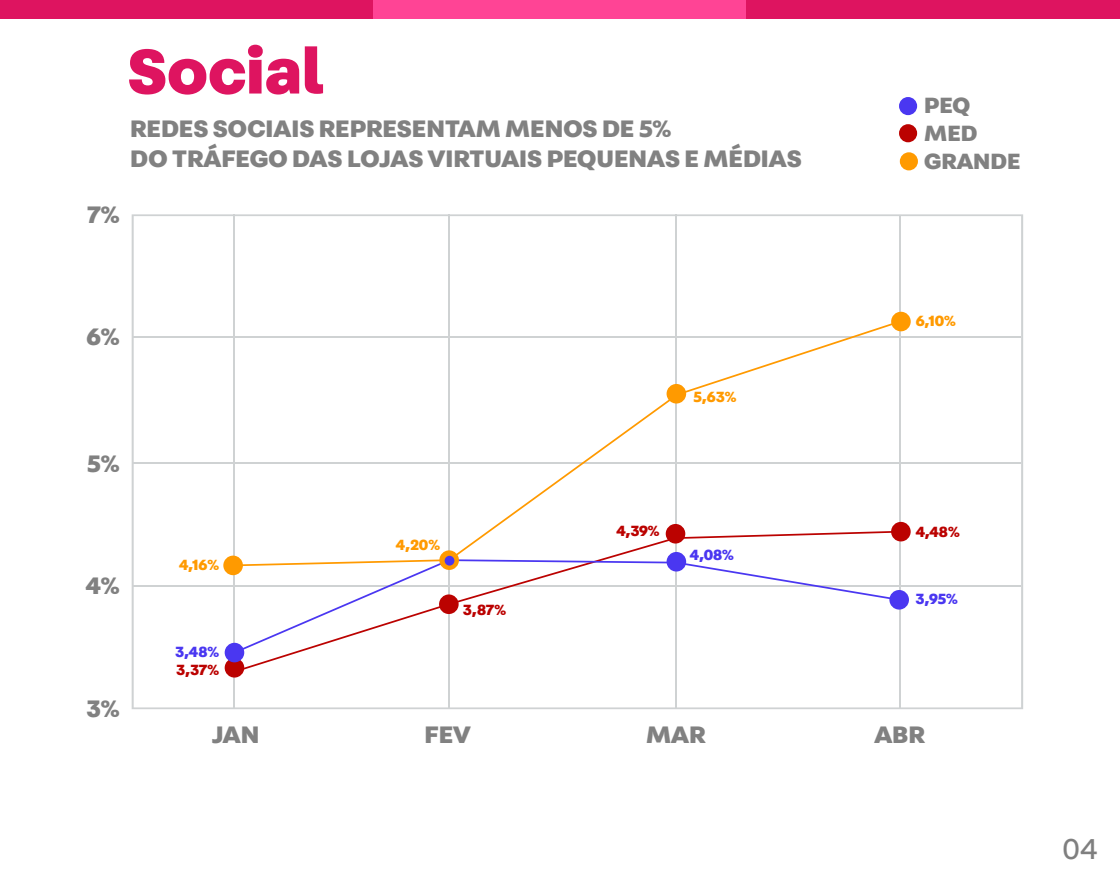
<style>
.page{position:relative;width:1120px;height:896px;background:#fff}
.page>*{position:absolute;margin:0;border:0;box-sizing:border-box;transform-origin:0 0}
.t1{font:900 67.38px "Fabriga";color:#de1460}
.t2{font:30.62px "Fabriga";color:#7f7f7f}
.t3{font:900 25.38px/30.5px "Fabriga";color:#818181}
.t4{font:900 23.54px/28.3px "Fabriga";color:#818181}
.t5{font:900 15.75px "Fabriga";color:#ff9a00}
.t6{font:900 15.75px "Fabriga";letter-spacing:-.01em;color:#bb0200}
.t7{font:900 15.75px "Fabriga";color:#4a37f1}
</style>
<div class="page">
<div style="left:0;top:1px;width:373px;height:18px;background:#de1460"></div>
<div style="left:373px;top:1px;width:373px;height:18px;background:#ff4495"></div>
<div style="left:746px;top:1px;width:374px;height:18px;background:#de1460"></div>
<svg style="left:132px;top:214px;width:891px;height:495px"></svg>
<div style="left:225px;top:658px;width:19px;height:20px;background:#bb0200;border-radius:50%"></div>
<div style="left:891px;top:522px;width:20px;height:19px;background:#bb0200;border-radius:50%"></div>
<div style="left:899px;top:124px;width:18px;height:18px;background:#bb0200;border-radius:50%"></div>
<svg style="left:231px;top:319px;width:671px;height:248px"></svg>
<svg style="left:232px;top:558px;width:669px;height:97px"></svg>
<div style="left:223px;top:556px;width:20px;height:19px;background:#ff9a00;border-radius:50%"></div>
<div style="left:900px;top:152px;width:18px;height:18px;background:#ff9a00;border-radius:50%"></div>
<div style="left:667px;top:384px;width:19px;height:20px;background:#ff9a00;border-radius:50%"></div>
<div style="left:891px;top:312px;width:20px;height:19px;background:#ff9a00;border-radius:50%"></div>
<svg style="left:439px;top:550px;width:20px;height:20px"></svg>
<div style="left:225px;top:643px;width:19px;height:19px;background:#4a37f1;border-radius:50%"></div>
<div style="left:667px;top:552px;width:19px;height:20px;background:#4a37f1;border-radius:50%"></div>
<div style="left:889px;top:590px;width:20px;height:20px;background:#4a37f1;border-radius:50%"></div>
<div style="left:899px;top:97px;width:18px;height:18px;background:#4a37f1;border-radius:50%"></div>
<div style="left:445px;top:556px;width:9px;height:10px;background:#4a37f1;border-radius:50%"></div>
<h1 class="t1" style="left:127px;top:25px;width:199px">Social</h1>
<p class="t3" style="left:130px;top:112px;width:673px">REDES SOCIAIS REPRESENTAM MENOS DE 5%<br>DO TRÁFEGO DAS LOJAS VIRTUAIS PEQUENAS E MÉDIAS</p>
<p class="t3" style="left:87px;top:199px;width:34px">7%</p>
<p class="t4" style="left:924px;top:91px;width:98px">PEQ<br>MED<br>GRANDE</p>
<p class="t3" style="left:86px;top:321px;width:35px">6%</p>
<p class="t3" style="left:87px;top:448px;width:34px">5%</p>
<p class="t3" style="left:86px;top:570px;width:35px">4%</p>
<p class="t3" style="left:87px;top:693px;width:34px">3%</p>
<p class="t5" style="left:179px;top:555px;width:41px">4,16%</p>
<p class="t7" style="left:175px;top:641px;width:45px">3,48%</p>
<p class="t6" style="left:176px;top:659px;width:44px">3,37%</p>
<p class="t5" style="left:396px;top:534px;width:46px">4,20%</p>
<p class="t6" style="left:463px;top:599px;width:44px">3,87%</p>
<p class="t5" style="left:693px;top:386px;width:44px">5,63%</p>
<p class="t5" style="left:916px;top:310px;width:42px">6,10%</p>
<p class="t6" style="left:616px;top:520px;width:45px">4,39%</p>
<p class="t6" style="left:916px;top:521px;width:46px">4,48%</p>
<p class="t7" style="left:690px;top:544px;width:46px">4,08%</p>
<p class="t7" style="left:916px;top:588px;width:44px">3,95%</p>
<p class="t3" style="left:212px;top:719px;width:49px">JAN</p>
<p class="t3" style="left:425px;top:719px;width:48px">FEV</p>
<p class="t3" style="left:646px;top:719px;width:61px">MAR</p>
<p class="t3" style="left:874px;top:719px;width:52px">ABR</p>
<p class="t2" style="left:1062px;top:829px;width:38px">04</p>
</div>
